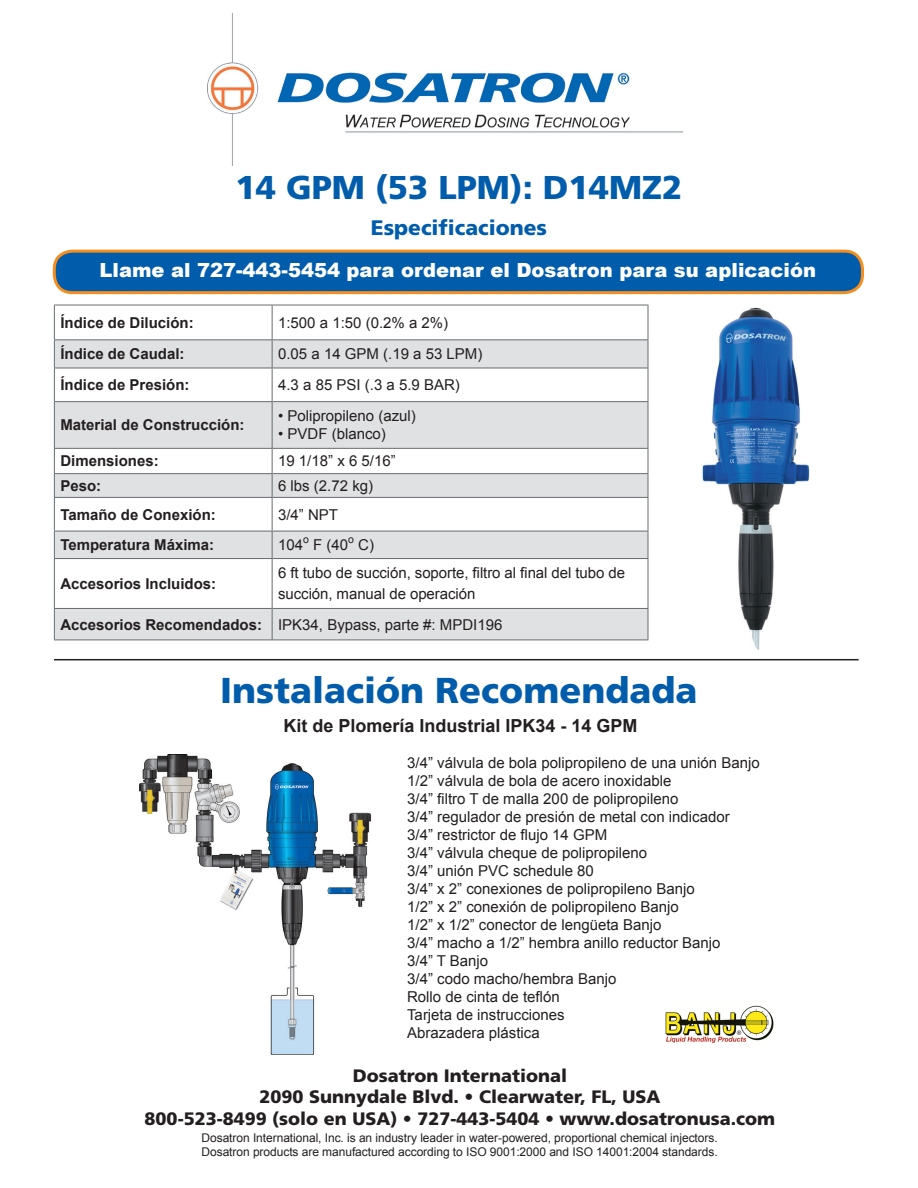
<style>
.page{position:relative;width:918px;height:1188px;background:#fff}
.page>*{position:absolute;margin:0;border:0;box-sizing:border-box;transform-origin:0 0}
.t1{font:900 36px "Frutiger";color:#015dab}
.t2{font:900 33px "Frutiger";color:#015dab}
.t3{font:900 21px "Frutiger";color:#015dab}
.t4{font:900 19.5px "Arial";color:#fff}
.t5{font:900 18px "Frutiger";color:#231f20}
.t6{font:700 18px "Arial";color:#231f20}
.t7{font:15px/21px "Arial";color:#231f20}
.t8{font:700 15px "Arial";color:#231f20}
.t9{font:12px "Arial";letter-spacing:-.005em;color:#231f20}
.t10{font:10.5px "Arial";color:#231f20}
</style>
<div class="page">
<img style="left:207px;top:14px;width:476px;height:151px">
<img style="left:702px;top:307px;width:108px;height:343px">
<svg style="left:55px;top:340px;width:593px;height:300px;fill:#e0e1e3"></svg>
<hr style="left:54px;top:305px;width:219px;height:1px;background:#666d70">
<hr style="left:54px;top:305px;width:1px;height:34px;background:#666d70">
<hr style="left:272px;top:305px;width:1px;height:34px;background:#666d70">
<hr style="left:54px;top:339px;width:219px;height:1px;background:#666d70">
<svg style="left:54px;top:340px;width:1px;height:28px"></svg>
<svg style="left:272px;top:340px;width:1px;height:28px"></svg>
<hr style="left:54px;top:368px;width:219px;height:1px;background:#666d70">
<hr style="left:54px;top:368px;width:1px;height:33px;background:#666d70">
<hr style="left:272px;top:368px;width:1px;height:33px;background:#666d70">
<hr style="left:54px;top:401px;width:219px;height:1px;background:#666d70">
<hr style="left:54px;top:402px;width:1px;height:46px;background:#666d70">
<hr style="left:272px;top:402px;width:1px;height:46px;background:#666d70">
<hr style="left:54px;top:448px;width:219px;height:1px;background:#666d70">
<hr style="left:54px;top:473px;width:219px;height:1px;background:#666d70">
<svg style="left:54px;top:449px;width:1px;height:48px"></svg>
<svg style="left:272px;top:449px;width:1px;height:48px"></svg>
<hr style="left:54px;top:497px;width:219px;height:1px;background:#666d70">
<hr style="left:54px;top:498px;width:1px;height:33px;background:#666d70">
<hr style="left:272px;top:498px;width:1px;height:33px;background:#666d70">
<hr style="left:54px;top:531px;width:219px;height:1px;background:#666d70">
<svg style="left:54px;top:531px;width:1px;height:27px"></svg>
<svg style="left:272px;top:531px;width:1px;height:27px"></svg>
<hr style="left:54px;top:558px;width:219px;height:1px;background:#666d70">
<hr style="left:54px;top:559px;width:1px;height:49px;background:#666d70">
<hr style="left:54px;top:608px;width:218px;height:1px;background:#666d70">
<hr style="left:54px;top:609px;width:1px;height:31px;background:#666d70">
<hr style="left:54px;top:640px;width:218px;height:1px;background:#666d70">
<hr style="left:273px;top:305px;width:375px;height:1px;background:#666d70">
<hr style="left:648px;top:305px;width:1px;height:34px;background:#666d70">
<hr style="left:273px;top:339px;width:375px;height:1px;background:#666d70">
<svg style="left:648px;top:340px;width:1px;height:28px"></svg>
<hr style="left:273px;top:368px;width:375px;height:1px;background:#666d70">
<hr style="left:648px;top:368px;width:1px;height:33px;background:#666d70">
<hr style="left:273px;top:401px;width:375px;height:1px;background:#666d70">
<hr style="left:648px;top:402px;width:1px;height:46px;background:#666d70">
<hr style="left:273px;top:448px;width:375px;height:1px;background:#666d70">
<hr style="left:273px;top:473px;width:375px;height:1px;background:#666d70">
<svg style="left:648px;top:449px;width:1px;height:48px"></svg>
<hr style="left:273px;top:497px;width:375px;height:1px;background:#666d70">
<hr style="left:648px;top:498px;width:1px;height:33px;background:#666d70">
<hr style="left:273px;top:531px;width:375px;height:1px;background:#666d70">
<svg style="left:648px;top:531px;width:1px;height:27px"></svg>
<hr style="left:273px;top:558px;width:375px;height:1px;background:#666d70">
<hr style="left:648px;top:559px;width:1px;height:49px;background:#666d70">
<hr style="left:273px;top:608px;width:375px;height:1px;background:#666d70">
<hr style="left:648px;top:609px;width:1px;height:31px;background:#666d70">
<hr style="left:272px;top:640px;width:376px;height:1px;background:#666d70">
<hr style="left:272px;top:559px;width:1px;height:49px;background:#666d70">
<hr style="left:272px;top:608px;width:1px;height:32px;background:#666d70">
<hr style="left:54px;top:659px;width:805px;height:1px;background:#231f20">
<img style="left:140px;top:755px;width:232px;height:299px">
<div style="left:54px;top:251px;width:808px;height:42px;background:#015dab;border-radius:18px"></div>
<div style="left:53px;top:250px;width:811px;height:44px;border:3px solid #f68e1e;border-radius:18px"></div>
<img style="left:665px;top:1005px;width:109px;height:38px">
<p class="t2" style="left:236px;top:167px;width:448px">14 GPM (53 LPM): D14MZ2</p>
<p class="t3" style="left:371px;top:215px;width:178px">Especificaciones</p>
<p class="t4" style="left:100px;top:256px;width:718px">Llame al 727-443-5454 para ordenar el Dosatron para su aplicación</p>
<p class="t8" style="left:60px;top:313px;width:135px">Índice de Dilución:</p>
<p class="t7" style="left:278px;top:312px;width:172px">1:500 a 1:50 (0.2% a 2%)</p>
<p class="t8" style="left:60px;top:344px;width:126px">Índice de Caudal:</p>
<p class="t7" style="left:278px;top:344px;width:206px">0.05 a 14 GPM (.19 a 53 LPM)</p>
<p class="t8" style="left:60px;top:375px;width:131px">Índice de Presión:</p>
<p class="t7" style="left:278px;top:375px;width:183px">4.3 a 85 PSI (.3 a 5.9 BAR)</p>
<p class="t8" style="left:60px;top:415px;width:186px">Material de Construcción:</p>
<p class="t7" style="left:278px;top:406px;width:139px">• Polipropileno (azul)</p>
<p class="t7" style="left:278px;top:424px;width:109px">• PVDF (blanco)</p>
<p class="t8" style="left:60px;top:451px;width:100px">Dimensiones:</p>
<p class="t7" style="left:278px;top:451px;width:119px">19 1/18” x 6 5/16”</p>
<p class="t8" style="left:60px;top:476px;width:42px">Peso:</p>
<p class="t7" style="left:278px;top:475px;width:97px">6 lbs (2.72 kg)</p>
<p class="t8" style="left:60px;top:504px;width:157px">Tamaño de Conexión:</p>
<p class="t7" style="left:278px;top:504px;width:62px">3/4” NPT</p>
<p class="t8" style="left:60px;top:535px;width:155px">Temperatura Máxima:</p>
<p class="t7" style="left:278px;top:535px;width:27px">104</p>
<p class="t10" style="left:303px;top:532px;width:7px">o</p>
<p class="t7" style="left:313px;top:535px;width:37px">F (40</p>
<p class="t10" style="left:348px;top:532px;width:7px">o</p>
<p class="t7" style="left:358px;top:535px;width:17px">C)</p>
<p class="t8" style="left:60px;top:574px;width:157px">Accesorios Incluidos:</p>
<p class="t7" style="left:278px;top:563px;width:348px">6 ft tubo de succión, soporte, filtro al final del tubo de succión, manual de operación</p>
<p class="t8" style="left:60px;top:614px;width:203px">Accesorios Recomendados:</p>
<p class="t7" style="left:278px;top:614px;width:226px">IPK34, Bypass, parte #: MPDI196</p>
<p class="t1" style="left:220px;top:668px;width:479px">Instalación Recomendada</p>
<p class="t6" style="left:283px;top:713px;width:356px">Kit de Plomería Industrial IPK34 - 14 GPM</p>
<p class="t7" style="left:407px;top:753px;width:354px">3/4” válvula de bola polipropileno de una unión Banjo</p>
<p class="t7" style="left:407px;top:771px;width:266px">1/2” válvula de bola de acero inoxidable</p>
<p class="t7" style="left:407px;top:789px;width:273px">3/4” filtro T de malla 200 de polipropileno</p>
<p class="t7" style="left:407px;top:807px;width:324px">3/4” regulador de presión de metal con indicador</p>
<p class="t7" style="left:407px;top:825px;width:202px">3/4” restrictor de flujo 14 GPM</p>
<p class="t7" style="left:407px;top:843px;width:242px">3/4” válvula cheque de polipropileno</p>
<p class="t7" style="left:407px;top:861px;width:188px">3/4” unión PVC schedule 80</p>
<p class="t7" style="left:407px;top:879px;width:289px">3/4” x 2” conexiones de polipropileno Banjo</p>
<p class="t7" style="left:407px;top:897px;width:273px">1/2” x 2” conexión de polipropileno Banjo</p>
<p class="t7" style="left:407px;top:915px;width:256px">1/2” x 1/2” conector de lengüeta Banjo</p>
<p class="t7" style="left:407px;top:933px;width:315px">3/4” macho a 1/2” hembra anillo reductor Banjo</p>
<p class="t7" style="left:407px;top:951px;width:83px">3/4” T Banjo</p>
<p class="t7" style="left:407px;top:969px;width:211px">3/4” codo macho/hembra Banjo</p>
<p class="t7" style="left:407px;top:987px;width:154px">Rollo de cinta de teflón</p>
<p class="t7" style="left:407px;top:1005px;width:159px">Tarjeta de instrucciones</p>
<p class="t7" style="left:407px;top:1023px;width:134px">Abrazadera plástica</p>
<p class="t5" style="left:353px;top:1064px;width:216px">Dosatron International</p>
<p class="t5" style="left:259px;top:1086px;width:403px">2090 Sunnydale Blvd. • Clearwater, FL, USA</p>
<p class="t5" style="left:145px;top:1108px;width:632px">800-523-8499 (solo en USA) • 727-443-5404 • www.dosatronusa.com</p>
<p class="t9" style="left:202px;top:1130px;width:518px">Dosatron International, Inc. is an industry leader in water-powered, proportional chemical injectors.</p>
<p class="t9" style="left:202px;top:1144px;width:518px">Dosatron products are manufactured according to ISO 9001:2000 and ISO 14001:2004 standards.</p>
</div>
